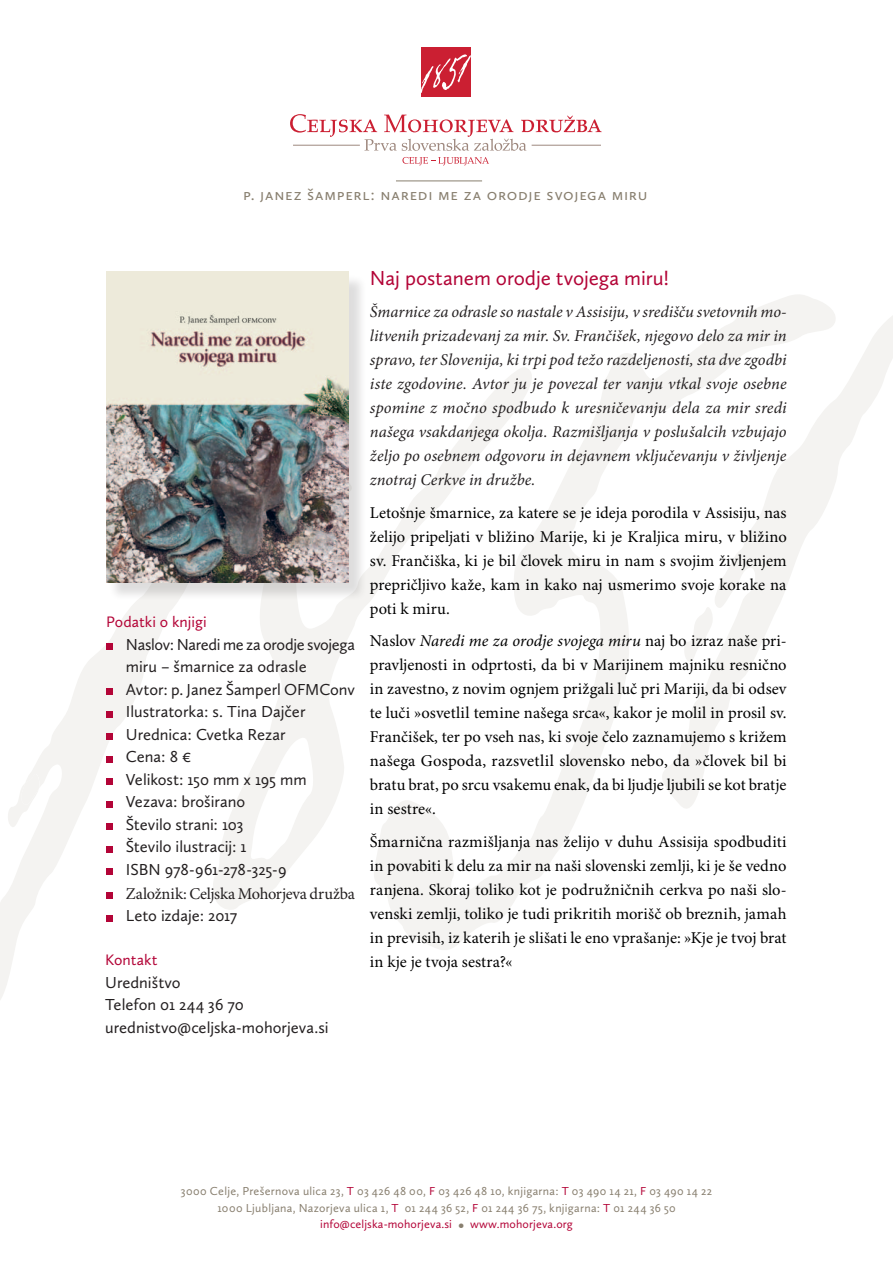
<style>
.page{position:relative;width:893px;height:1263px;background:#fff}
.page>*{position:absolute;margin:0;border:0;box-sizing:border-box;transform-origin:0 0}
.besedilo{font:21px "Calluna Sans";letter-spacing:-.005em;color:#b30437}
.besedilo-2{font:16.5px/24px "Minion Pro";color:#000;text-align:justify}
.besedilo-3{font:italic 16.5px/24px "Minion Pro";color:#231f20;text-align:justify}
.podatki_o_knjigi{font:16.5px/22.5px "Calluna Sans";letter-spacing:-.005em;color:#231f20}
.besedilo-4{font:16.5px "Calluna Sans";letter-spacing:.04em;color:#887f6f}
.podatki_o_knjigi-2{font:16.5px "Minion Pro";letter-spacing:-.015em;color:#231f20}
.podatki_o_knjigi-3{font:15.75px "Calluna Sans";letter-spacing:.005em;color:#b30437}
.besedilo-5{font:12px "Calluna Sans";letter-spacing:.03em;color:#887f6f}
.t1{font:12px "Calluna Sans";letter-spacing:.005em;color:#b30437}
.s1{font-style:italic}
.s2{color:#b30437}
.s3{font-size:16.5px;color:#887f6f}
</style>
<div class="page">
<svg style="left:219px;top:568px;width:150px;height:342px"></svg>
<svg style="left:369px;top:295px;width:461px;height:655px"></svg>
<svg style="left:0;top:582px;width:219px;height:418px"></svg>
<svg style="left:6px;top:770px;width:34px;height:61px"></svg>
<svg style="left:655px;top:308px;width:238px;height:515px"></svg>
<div style="left:106px;top:643px;width:7px;height:7px;background:#b30437"></div>
<div style="left:106px;top:688px;width:7px;height:7px;background:#b30437"></div>
<div style="left:106px;top:711px;width:7px;height:6px;background:#b30437"></div>
<div style="left:106px;top:733px;width:7px;height:7px;background:#b30437"></div>
<div style="left:106px;top:756px;width:7px;height:6px;background:#b30437"></div>
<div style="left:106px;top:778px;width:7px;height:7px;background:#b30437"></div>
<div style="left:106px;top:801px;width:7px;height:6px;background:#b30437"></div>
<div style="left:106px;top:823px;width:7px;height:7px;background:#b30437"></div>
<div style="left:106px;top:846px;width:7px;height:6px;background:#b30437"></div>
<div style="left:106px;top:868px;width:7px;height:7px;background:#b30437"></div>
<div style="left:106px;top:892px;width:7px;height:7px;background:#b30437"></div>
<div style="left:106px;top:915px;width:7px;height:6px;background:#b30437"></div>
<div style="left:421px;top:47px;width:50px;height:50px;background:#cb1f32"></div>
<svg style="left:421px;top:54px;width:50px;height:39px"></svg>
<svg style="left:290px;top:114px;width:312px;height:37px"></svg>
<hr style="left:293px;top:145px;width:67px;height:1px;background:#9e887e">
<hr style="left:532px;top:145px;width:69px;height:1px;background:#9e887e">
<svg style="left:402px;top:157px;width:87px;height:8px"></svg>
<hr style="left:396px;top:181px;width:86px;height:1px;background:#887f6f">
<div style="left:109px;top:274px;width:258px;height:327px;background:#231f20;opacity:.15"></div>
<img style="left:106px;top:271px;width:243px;height:311px">
<p class="besedilo-4" style="left:243px;top:184px;width:406px">p. janez šamperl: naredi me za orodje svojega miru</p>
<p class="podatki_o_knjigi-3" style="left:106px;top:612px;width:102px">Podatki o knjigi</p>
<p class="podatki_o_knjigi" style="left:126px;top:633px;width:231px">Naslov: Naredi me za orodje svojega miru – šmarnice za odrasle</p>
<p class="podatki_o_knjigi" style="left:126px;top:678px;width:231px">Avtor: p. Janez Šamperl OFMConv</p>
<p class="podatki_o_knjigi" style="left:126px;top:700px;width:181px">Ilustratorka: s. Tina Dajčer</p>
<p class="podatki_o_knjigi" style="left:126px;top:723px;width:161px">Urednica: Cvetka Rezar</p>
<p class="podatki_o_knjigi" style="left:126px;top:745px;width:67px">Cena: 8 €</p>
<p class="podatki_o_knjigi" style="left:126px;top:768px;width:182px">Velikost: 150 mm x 195 mm</p>
<p class="podatki_o_knjigi" style="left:126px;top:790px;width:121px">Vezava: broširano</p>
<p class="podatki_o_knjigi" style="left:126px;top:813px;width:119px">Število strani: 103</p>
<p class="podatki_o_knjigi" style="left:126px;top:835px;width:122px">Število ilustracij: 1</p>
<p class="podatki_o_knjigi" style="left:126px;top:858px;width:162px">ISBN 978-961-278-325-9</p>
<p class="podatki_o_knjigi-2" style="left:126px;top:884px;width:231px">Založnik: Celjska Mohorjeva družba</p>
<p class="podatki_o_knjigi" style="left:126px;top:904px;width:113px">Leto izdaje: 2017</p>
<p class="podatki_o_knjigi-3" style="left:105px;top:951px;width:54px">Kontakt</p>
<p class="podatki_o_knjigi" style="left:105px;top:971px;width:77px">Uredništvo</p>
<p class="podatki_o_knjigi" style="left:105px;top:993px;width:140px">Telefon 01 244 36 70</p>
<p class="podatki_o_knjigi" style="left:105px;top:1016px;width:225px">urednistvo@celjska-mohorjeva.si</p>
<p class="besedilo" style="left:370px;top:265px;width:301px">Naj postanem orodje tvojega miru!</p>
<p class="besedilo-3" style="left:370px;top:301px;width:418px">Šmarnice za odrasle so nastale v Assisiju, v središču svetovnih mo&shy;litvenih prizadevanj za mir. Sv. Frančišek, njegovo delo za mir in spravo, ter Slovenija, ki trpi pod težo razdeljenosti, sta dve zgodbi iste zgodovine. Avtor ju je povezal ter vanju vtkal svoje osebne spomine z močno spodbudo k uresničevanju dela za mir sredi našega vsakdanjega okolja. Razmišljanja v poslušalcih vzbujajo željo po osebnem odgovoru in dejavnem vključevanju v življenje znotraj Cerkve in družbe.</p>
<p class="besedilo-2" style="left:370px;top:501px;width:418px">Letošnje šmarnice, za katere se je ideja porodila v Assisiju, nas želijo pripeljati v bližino Marije, ki je Kraljica miru, v bližino sv. Frančiška, ki je bil človek miru in nam s svojim življenjem prepričljivo kaže, kam in kako naj usmerimo svoje korake na poti k miru.</p>
<p class="besedilo-2" style="left:370px;top:630px;width:418px">Naslov <span class="s1">Naredi me za orodje svojega miru</span> naj bo izraz naše pri&shy;pravljenosti in odprtosti, da bi v Marijinem majniku resnično in zavestno, z novim ognjem prižgali luč pri Mariji, da bi odsev te luči »osvetlil temine našega srca«, kakor je molil in prosil sv.<br>Frančišek, ter po vseh nas, ki svoje čelo zaznamujemo s križem našega Gospoda, razsvetlil slovensko nebo, da »človek bil bi bratu brat, po srcu vsakemu enak, da bi ljudje ljubili se kot bratje in sestre«.</p>
<p class="besedilo-2" style="left:370px;top:830px;width:418px">Šmarnična razmišljanja nas želijo v duhu Assisija spodbuditi in povabiti k delu za mir na naši slovenski zemlji, ki je še vedno ranjena. Skoraj toliko kot je podružničnih cerkva po naši slo&shy;venski zemlji, toliko je tudi prikritih morišč ob breznih, jamah in previsih, iz katerih je slišati le eno vprašanje: »Kje je tvoj brat in kje je tvoja sestra?«</p>
<p class="besedilo-5" style="left:181px;top:1184px;width:533px">3000 Celje, Prešernova ulica 23, <span class="s2">T</span> 03 426 48 00, <span class="s2">F</span> 03 426 48 10, knjigarna: <span class="s2">T</span> 03 490 14 21, <span class="s2">F</span> 03 490 14 22</p>
<p class="besedilo-5" style="left:217px;top:1201px;width:460px">1000 Ljubljana, Nazorjeva ulica 1, <span class="s2">T</span> 01 244 36 52, <span class="s2">F</span> 01 244 36 75, knjigarna: <span class="s2">T</span> 01 244 36 50</p>
<p class="t1" style="left:320px;top:1217px;width:254px">info@celjska-mohorjeva.si <span class="s3">•</span> www.mohorjeva.org</p>
</div>
